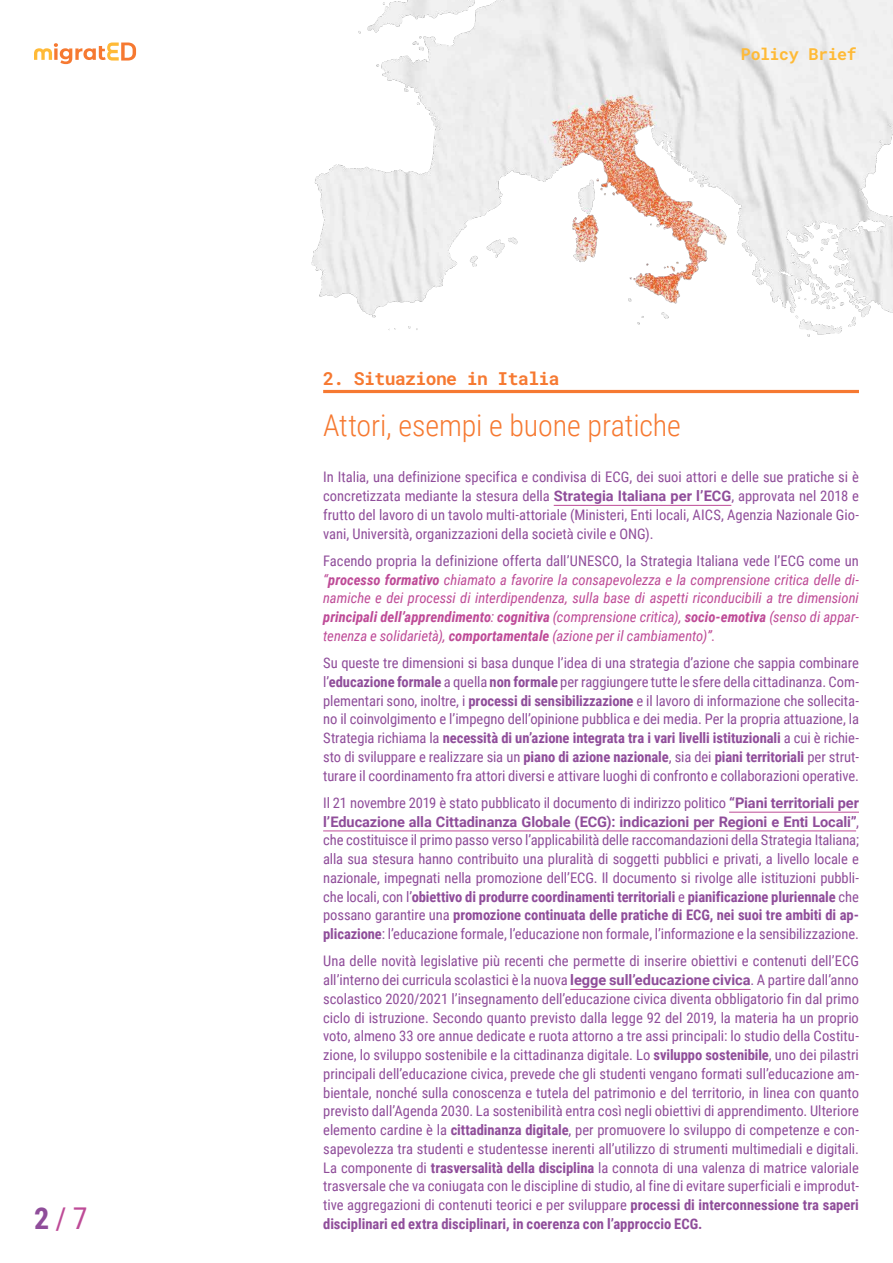
<style>
.page{position:relative;width:893px;height:1263px;background:#fff}
.page>*{position:absolute;margin:0;border:0;box-sizing:border-box;transform-origin:0 0}
.t1{font:300 30px "Roboto Condensed";letter-spacing:-.005em;color:#f67931}
.t2{font:30px "Roboto Condensed";color:#be4b97}
.t3{font:700 18px "Roboto Mono";letter-spacing:-.03em;color:#f67931}
.t4{font:700 16.5px "Roboto Mono";letter-spacing:-.02em;color:#ffba37}
.t5{font:14.55px/18.8px "Roboto Condensed";letter-spacing:-.005em;color:#8f4d9a;text-align:justify}
.t6{font:italic 14.55px/18.8px "Roboto Condensed";letter-spacing:-.005em;color:#be4b97;text-align:justify}
.t7{font:700 14.55px "Roboto";letter-spacing:-.005em;color:#8f4d9a}
.s1{font-weight:700;color:#8f4d9a}
.s2{font-family:"Roboto";font-weight:700}
.s3{font-style:normal;color:#8f4d9a}
.s4{font-weight:700}
.s5{font-family:"Roboto Condensed";font-weight:400}
</style>
<div class="page">
<img style="left:311px;top:0;width:582px;height:337px">
<hr style="left:323px;top:390px;width:536px;height:3px;background:#f67931">
<hr style="left:554px;top:505px;width:177px;height:1px;background:#be4b97">
<hr style="left:729px;top:812px;width:130px;height:1px;background:#be4b97">
<hr style="left:323px;top:830px;width:533px;height:1px;background:#be4b97">
<hr style="left:570px;top:989px;width:181px;height:1px;background:#be4b97">
<svg style="left:34px;top:43px;width:102px;height:21px"></svg>
<h1 class="t2" style="left:34px;top:1197px;width:55px"><span class="s1">2</span> / 7</h1>
<p class="t4" style="left:741px;top:43px;width:117px">Policy Brief</p>
<p class="t3" style="left:323px;top:366px;width:238px">2. Situazione in Italia</p>
<h1 class="t1" style="left:323px;top:405px;width:359px">Attori, esempi e buone pratiche</h1>
<p class="t5" style="left:323px;top:467px;width:537px">In Italia, una definizione specifica e condivisa di ECG, dei suoi attori e delle sue pratiche si è concretizzata mediante la stesura della <span class="s2">Strategia Italiana per l’ECG</span>, approvata nel 2018 e frutto del lavoro di un tavolo multi-attoriale (Ministeri, Enti locali, AICS, Agenzia Nazionale Gio&shy;vani, Università, organizzazioni della società civile e ONG).</p>
<p class="t6" style="left:323px;top:551px;width:537px"><span class="s3">Facendo propria la definizione offerta dall’UNESCO, la Strategia Italiana vede l’ECG come un </span>“<span class="s4">processo formativo</span> chiamato a favorire la consapevolezza e la comprensione critica delle di&shy;namiche e dei processi di interdipendenza, sulla base di aspetti riconducibili a tre dimensioni <span class="s4">principali dell’apprendimento</span>: <span class="s4">cognitiva</span> (comprensione critica), <span class="s4">socio-emotiva</span> (senso di appar&shy;tenenza e solidarietà), <span class="s4">comportamentale</span> (azione per il cambiamento)”.</p>
<p class="t5" style="left:323px;top:653px;width:537px">Su queste tre dimensioni si basa dunque l’idea di una strategia d’azione che sappia combinare l’<span class="s4">educazione formale</span> a quella <span class="s4">non formale</span> per raggiungere tutte le sfere della cittadinanza. Com&shy;plementari sono, inoltre, i <span class="s4">processi di sensibilizzazione</span> e il lavoro di informazione che sollecita&shy;no il coinvolgimento e l’impegno dell’opinione pubblica e dei media. Per la propria attuazione, la Strategia richiama la <span class="s4">necessità di un’azione integrata tra i vari livelli istituzionali</span> a cui è richie&shy;sto di sviluppare e realizzare sia un <span class="s4">piano di azione nazionale</span>, sia dei <span class="s4">piani territoriali</span> per strut&shy;turare il coordinamento fra attori diversi e attivare luoghi di confronto e collaborazioni operative.</p>
<p class="t5" style="left:323px;top:793px;width:537px">Il 21 novembre 2019 è stato pubblicato il documento di indirizzo politico <span class="s2">“Piani territoriali per</span></p>
<p class="t7" style="left:323px;top:811px;width:537px">l’Educazione alla Cittadinanza Globale (ECG): indicazioni per Regioni e Enti Locali”<span class="s5">,</span></p>
<p class="t5" style="left:323px;top:830px;width:537px">che costituisce il primo passo verso l’applicabilità delle raccomandazioni della Strategia Italiana; alla sua stesura hanno contribuito una pluralità di soggetti pubblici e privati, a livello locale e nazionale, impegnati nella promozione dell’ECG. Il documento si rivolge alle istituzioni pubbli&shy;che locali, con l’<span class="s4">obiettivo di produrre coordinamenti territoriali</span> e <span class="s4">pianificazione pluriennale</span> che possano garantire una <span class="s4">promozione continuata delle pratiche di ECG, nei suoi tre ambiti di ap&shy;plicazione</span>: l’educazione formale, l’educazione non formale, l’informazione e la sensibilizzazione.</p>
<p class="t5" style="left:323px;top:951px;width:537px">Una delle novità legislative più recenti che permette di inserire obiettivi e contenuti dell’ECG all’interno dei curricula scolastici è la nuova <span class="s2">legge sull’educazione civica</span>. A partire dall’anno scolastico 2020/2021 l’insegnamento dell’educazione civica diventa obbligatorio fin dal primo ciclo di istruzione. Secondo quanto previsto dalla legge 92 del 2019, la materia ha un proprio voto, almeno 33 ore annue dedicate e ruota attorno a tre assi principali: lo studio della Costitu&shy;zione, lo sviluppo sostenibile e la cittadinanza digitale. Lo <span class="s4">sviluppo sostenibile</span>, uno dei pilastri principali dell’educazione civica, prevede che gli studenti vengano formati sull’educazione am&shy;bientale, nonché sulla conoscenza e tutela del patrimonio e del territorio, in linea con quanto previsto dall’Agenda 2030. La sostenibilità entra così negli obiettivi di apprendimento. Ulteriore elemento cardine è la <span class="s4">cittadinanza digitale</span>, per promuovere lo sviluppo di competenze e con&shy;sapevolezza tra studenti e studentesse inerenti all’utilizzo di strumenti multimediali e digitali.<br>La componente di <span class="s4">trasversalità della disciplina</span> la connota di una valenza di matrice valoriale trasversale che va coniugata con le discipline di studio, al fine di evitare superficiali e improdut&shy;tive aggregazioni di contenuti teorici e per sviluppare <span class="s4">processi di interconnessione tra saperi disciplinari ed extra disciplinari, in coerenza con l’approccio ECG.</span></p>
</div>
